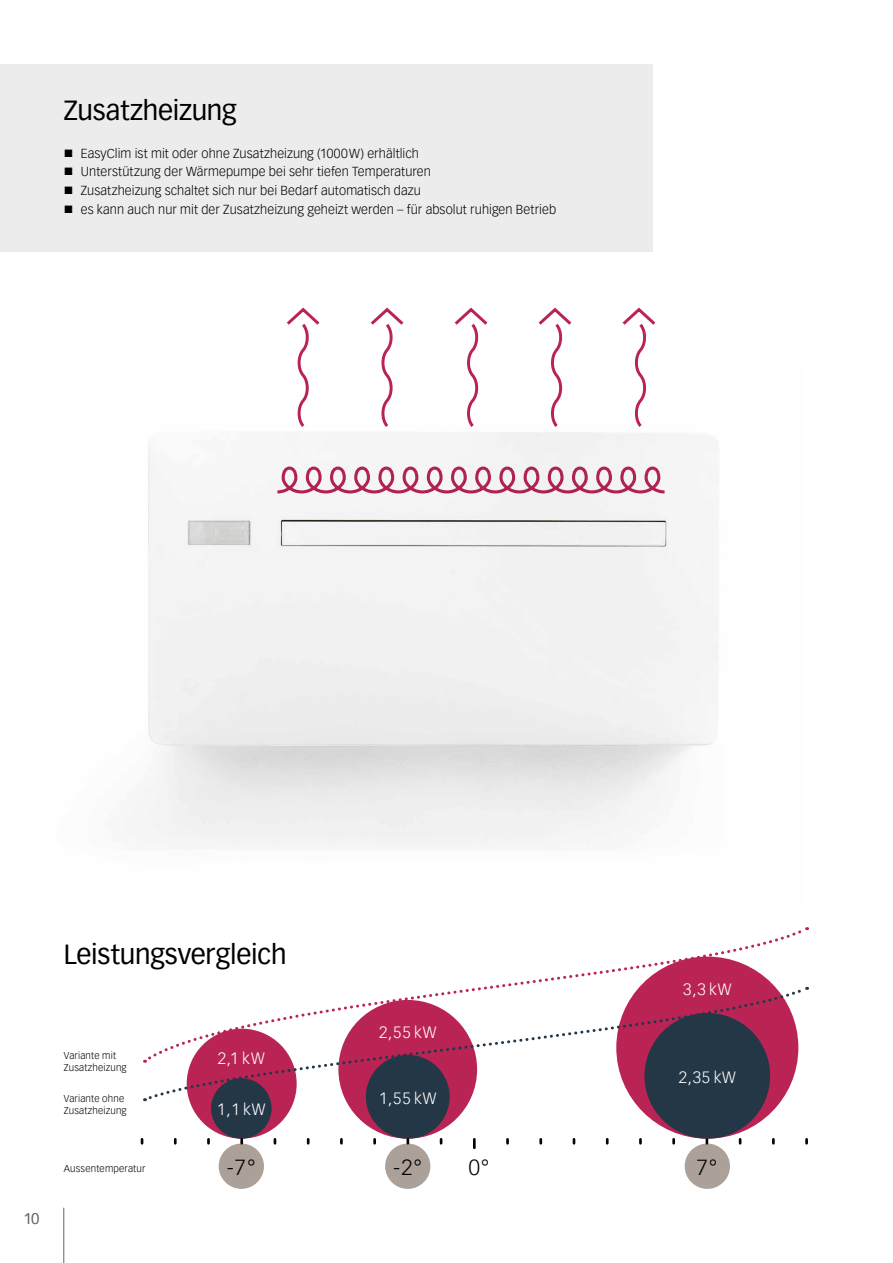
<style>
.page{position:relative;width:893px;height:1263px;background:#fff}
.page>*{position:absolute;margin:0;border:0;box-sizing:border-box;transform-origin:0 0}
.t1{font:27px "Vectora LT Pro";letter-spacing:-.01em;color:#000}
.t2{font:300 21.3px "Vectora LT Pro";color:#000}
.t3{font:300 16.05px "Vectora LT Pro";letter-spacing:.05em;color:#fff}
.t4{font:15px "Vectora LT Pro";color:#626463}
.t5{font:300 12.75px/18.8px "Vectora LT Pro";letter-spacing:.005em;color:#000}
.t6{font:300 9.75px/11.7px "Vectora LT Pro";letter-spacing:.015em;color:#000}
</style>
<div class="page">
<div style="left:685px;top:1143px;width:45px;height:46px;background:#aca199;border-radius:50%"></div>
<div style="left:385px;top:1143px;width:45px;height:46px;background:#aca199;border-radius:50%"></div>
<div style="left:219px;top:1143px;width:45px;height:46px;background:#aca199;border-radius:50%"></div>
<div style="left:187px;top:1029px;width:110px;height:110px;background:#b92454;border-radius:50%"></div>
<div style="left:211px;top:1078px;width:61px;height:61px;background:#243746;border-radius:50%"></div>
<div style="left:338px;top:1000px;width:139px;height:139px;background:#b92454;border-radius:50%"></div>
<div style="left:366px;top:1055px;width:84px;height:84px;background:#243746;border-radius:50%"></div>
<svg style="left:616px;top:956px;width:182px;height:183px"></svg>
<svg style="left:805px;top:1139px;width:3px;height:4px"></svg>
<svg style="left:772px;top:1139px;width:3px;height:4px"></svg>
<svg style="left:672px;top:1139px;width:3px;height:4px"></svg>
<svg style="left:639px;top:1139px;width:3px;height:4px"></svg>
<svg style="left:606px;top:1139px;width:3px;height:4px"></svg>
<svg style="left:539px;top:1139px;width:3px;height:4px"></svg>
<svg style="left:506px;top:1139px;width:3px;height:4px"></svg>
<svg style="left:473px;top:1139px;width:3px;height:9px"></svg>
<svg style="left:373px;top:1139px;width:3px;height:4px"></svg>
<svg style="left:340px;top:1139px;width:3px;height:4px"></svg>
<svg style="left:240px;top:1139px;width:3px;height:4px"></svg>
<svg style="left:207px;top:1139px;width:3px;height:4px"></svg>
<svg style="left:174px;top:1139px;width:3px;height:4px"></svg>
<svg style="left:146px;top:1062px;width:652px;height:39px"></svg>
<svg style="left:145px;top:927px;width:663px;height:135px"></svg>
<div style="left:644px;top:1013px;width:126px;height:126px;background:#243746;border-radius:50%"></div>
<img style="left:146px;top:432px;width:572px;height:414px">
<svg style="left:276px;top:465px;width:390px;height:30px"></svg>
<svg style="left:370px;top:307px;width:34px;height:120px"></svg>
<svg style="left:454px;top:307px;width:34px;height:120px"></svg>
<svg style="left:538px;top:307px;width:34px;height:120px"></svg>
<svg style="left:622px;top:307px;width:34px;height:120px"></svg>
<svg style="left:286px;top:307px;width:34px;height:120px"></svg>
<div style="left:0;top:64px;width:652px;height:187px;background:#ececec"></div>
<hr style="left:63px;top:1208px;width:1px;height:55px;background:#626463">
<h1 class="t1" style="left:64px;top:94px;width:174px">Zusatzheizung</h1>
<p class="t5" style="left:81px;top:144px;width:477px">EasyClim ist mit oder ohne Zusatzheizung (1000W) erhältlich<br>Unterstützung der Wärmepumpe bei sehr tiefen Temperaturen<br>Zusatzheizung schaltet sich nur bei Bedarf automatisch dazu<br>es kann auch nur mit der Zusatzheizung geheizt werden – für absolut ruhigen Betrieb</p>
<p class="t4" style="left:23px;top:1210px;width:18px">10</p>
<h1 class="t1" style="left:64px;top:938px;width:224px">Leistungsvergleich</h1>
<p class="t6" style="left:64px;top:1049px;width:64px">Variante mit<br>Zusatzheizung</p>
<p class="t6" style="left:64px;top:1093px;width:64px">Variante ohne<br>Zusatzheizung</p>
<p class="t3" style="left:218px;top:1049px;width:48px">2,1 kW</p>
<p class="t3" style="left:217px;top:1100px;width:50px">1,1 kW</p>
<p class="t3" style="left:379px;top:1022px;width:59px">2,55 kW</p>
<p class="t3" style="left:379px;top:1088px;width:59px">1,55 kW</p>
<p class="t3" style="left:683px;top:980px;width:50px">3,3 kW</p>
<p class="t3" style="left:679px;top:1067px;width:59px">2,35 kW</p>
<p class="t6" style="left:64px;top:1162px;width:83px">Aussentemperatur</p>
<h2 class="t2" style="left:227px;top:1154px;width:30px">-7°</h2>
<h2 class="t2" style="left:393px;top:1154px;width:30px">-2°</h2>
<h2 class="t2" style="left:469px;top:1154px;width:22px">0°</h2>
<h2 class="t2" style="left:697px;top:1154px;width:22px">7°</h2>
</div>
